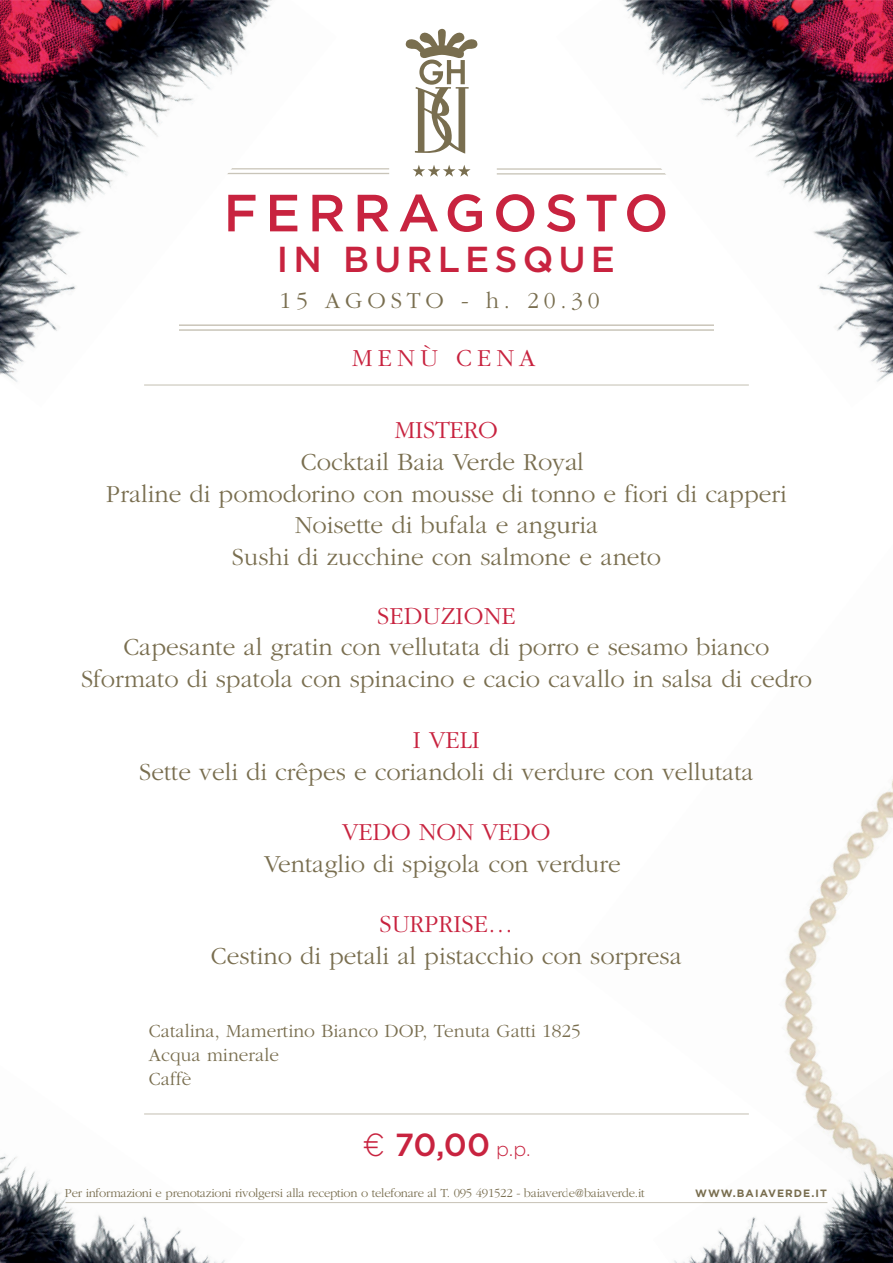
<style>
.page{position:relative;width:893px;height:1263px;background:#fff}
.page>*{position:absolute;margin:0;border:0;box-sizing:border-box;transform-origin:0 0}
.t1{font:500 52.2px "Gotham";letter-spacing:.14em;color:#c8233f}
.t2{font:500 36px "Gotham";letter-spacing:.14em;color:#c8233f}
.t3{font:500 31.95px "Gotham";color:#c8233f}
.t4{font:300 25.5px/31.8px "Garamond";color:#796e4f;text-align:center}
.t5{font:300 25.5px "Garamond";color:#c8233f}
.t6{font:300 25.5px "Garamond";letter-spacing:.2em;color:#c8233f}
.t7{font:300 23.7px "Garamond";letter-spacing:.2em;color:#796e4f}
.t8{font:300 19.2px/24px "Garamond";color:#796e4f}
.t9{font:300 12.75px "Garamond";letter-spacing:-.02em;color:#796e4f}
.t10{font:700 10.65px "Gotham";letter-spacing:.1em;color:#796e4f}
.s1{font-weight:300}
.s2{font-weight:300;font-size:19.8px}
</style>
<div class="page">
<hr style="left:66px;top:1202px;width:761px;height:1px;background:#796e4f">
<hr style="left:179px;top:173px;width:210px;height:1px;background:#796e4f">
<hr style="left:179px;top:168px;width:210px;height:1px;background:#796e4f">
<svg style="left:405px;top:29px;width:73px;height:125px"></svg>
<svg style="left:413px;top:165px;width:58px;height:12px"></svg>
<hr style="left:497px;top:173px;width:217px;height:2px;background:#796e4f">
<hr style="left:497px;top:168px;width:217px;height:2px;background:#796e4f">
<hr style="left:179px;top:329px;width:535px;height:2px;background:#796e4f">
<hr style="left:179px;top:324px;width:535px;height:2px;background:#796e4f">
<hr style="left:144px;top:1113px;width:605px;height:1px;background:#796e4f">
<hr style="left:144px;top:384px;width:605px;height:2px;background:#796e4f">
<img style="left:568px;top:779px;width:325px;height:424px">
<img style="left:0;top:1113px;width:245px;height:150px">
<img style="left:556px;top:0;width:337px;height:386px">
<img style="left:653px;top:1013px;width:240px;height:250px">
<img style="left:0;top:0;width:337px;height:386px">
<h1 class="t1" style="left:224px;top:179px;width:446px">FERRAGOSTO</h1>
<h2 class="t2" style="left:277px;top:235px;width:340px">IN BURLESQUE</h2>
<p class="t7" style="left:280px;top:288px;width:322px">15 AGOSTO - h. 20.30</p>
<p class="t6" style="left:352px;top:345px;width:185px">MENÙ CENA</p>
<p class="t5" style="left:395px;top:416px;width:105px">MISTERO</p>
<p class="t4" style="left:106px;top:446px;width:682px">Cocktail Baia Verde Royal<br>Praline di pomodorino con mousse di tonno e fiori di capperi Noisette di bufala e anguria<br>Sushi di zucchine con salmone e aneto</p>
<p class="t5" style="left:377px;top:602px;width:140px">SEDUZIONE</p>
<p class="t4" style="left:81px;top:632px;width:732px">Capesante al gratin con vellutata di porro e sesamo bianco<br>Sformato di spatola con spinacino e cacio cavallo in salsa di cedro</p>
<p class="t5" style="left:413px;top:726px;width:69px">I VELI</p>
<p class="t4" style="left:139px;top:756px;width:616px">Sette veli di crêpes e coriandoli di verdure con vellutata</p>
<p class="t5" style="left:342px;top:818px;width:210px">VEDO NON VEDO</p>
<p class="t4" style="left:264px;top:848px;width:358px">Ventaglio di spigola con verdure</p>
<p class="t5" style="left:380px;top:911px;width:135px">SURPRISE…</p>
<p class="t4" style="left:211px;top:941px;width:472px">Cestino di petali al pistacchio con sorpresa</p>
<p class="t8" style="left:149px;top:1019px;width:433px">Catalina, Mamertino Bianco DOP, Tenuta Gatti 1825<br>Acqua minerale<br>Caffè</p>
<p class="t3" style="left:362px;top:1123px;width:170px"><span class="s1">€</span> 70,00 <span class="s2">p.p.</span></p>
<p class="t9" style="left:65px;top:1186px;width:581px">Per informazioni e prenotazioni rivolgersi alla reception o telefonare al T. 095 491522 - baiaverde@baiaverde.it</p>
<p class="t10" style="left:695px;top:1186px;width:133px">WWW.BAIAVERDE.IT</p>
</div>
